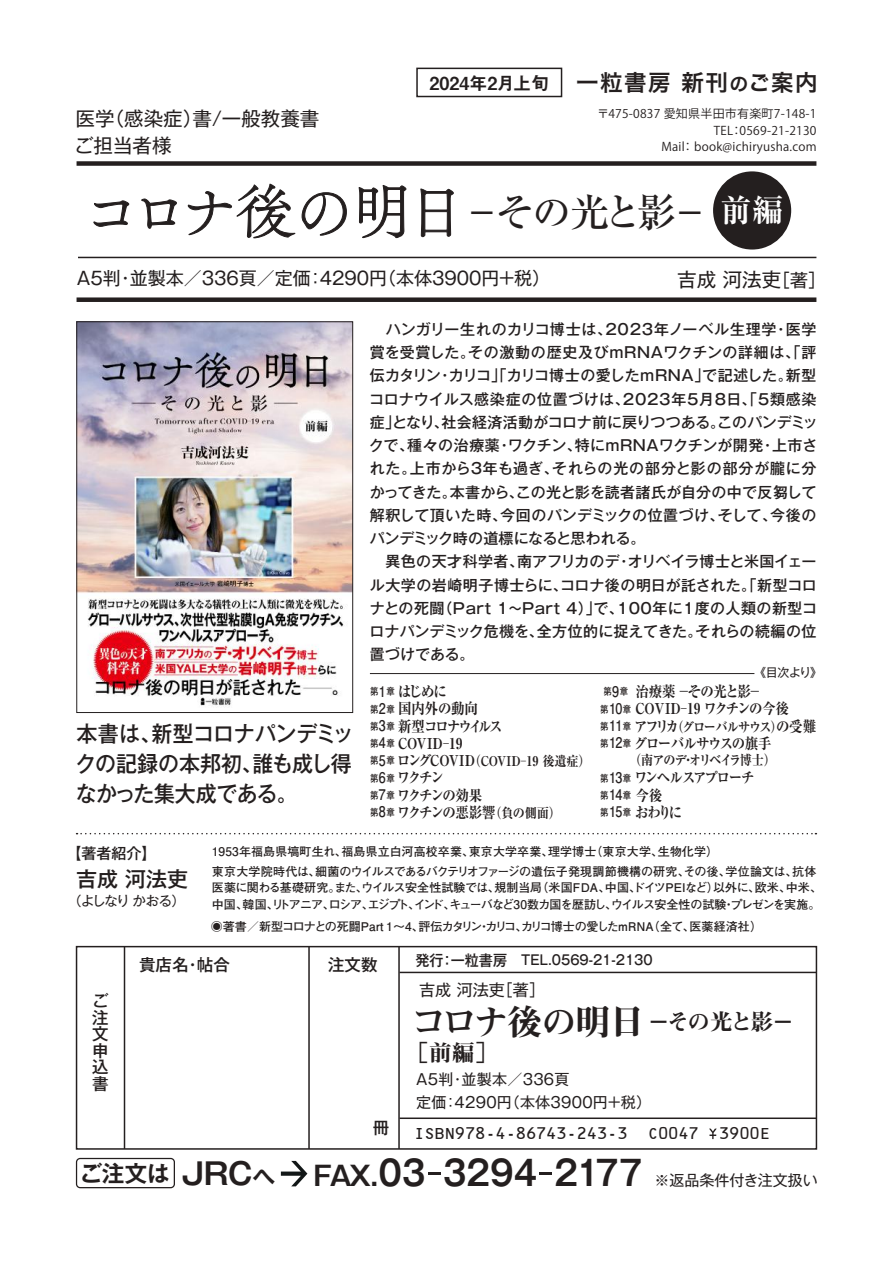
<style>
.page{position:relative;width:893px;height:1263px;background:#fff}
.page>*{position:absolute;margin:0;border:0;box-sizing:border-box;transform-origin:0 0}
.t1{font:60px "Tsuku A Old Min Pr 6 N L";letter-spacing:-.08em;color:#241f1f}
.t2{font:35.1px "Midashi Min Pro MA31";letter-spacing:-.04em;color:#241f1f}
.t3{font:700 34.5px "Gothic MB101 Pro De";color:#241f1f;scale:.9 1}
.t4{font:700 31.5px "Ryumin Pro";color:#fff}
.t5{font:700 30px "Gothic MB101 Pro De";color:#241f1f}
.t6{font:22.5px "Hira Kaku Std W6";letter-spacing:.07em;color:#241f1f}
.t7{font:700 22.5px "Gothic MB101 Pro De";color:#241f1f}
.t8{font:22.5px "Midashi Min Pro MA31";color:#241f1f}
.t9{font:500 22.05px/29.7px "Gothic MB101 Pro";letter-spacing:-.02em;color:#241f1f;text-align:justify;scale:.95 1}
.t10{font:500 21px "Gothic MB101 Pro";color:#241f1f}
.t11{font:19.5px/27px "Gothic MB101 Pro";color:#241f1f}
.t12{font:18px "Gothic MB101 Pro";color:#241f1f}
.t13{font:18px "Midashi Go Pro MB31";color:#241f1f}
.t14{font:17.1px "OCRB";letter-spacing:-.01em;color:#241f1f}
.t15{font:500 16.5px/16.5px "Gothic MB101 Pro";color:#241f1f;text-align:justify}
.t16{font:16.05px "Gothic MB101 Pro";color:#241f1f}
.t17{font:500 15px/23.2px "Gothic MB101 Pro";letter-spacing:.02em;color:#241f1f}
.t18{font:15px/22.5px "Gothic MB101 Pro";letter-spacing:.02em;color:#241f1f}
.t19{font:700 expanded 15px/17.2px "Ryumin Pro";letter-spacing:-.05em;color:#241f1f;scale:.9 1}
.t20{font:700 expanded 15px/17.2px "Ryumin Pro";letter-spacing:-.16em;color:#241f1f;scale:.9 1}
.t21{font:700 expanded 15px/17.2px "Ryumin Pro";letter-spacing:-.035em;color:#241f1f;scale:.9 1}
.t22{font:700 expanded 15px/17.2px "Ryumin Pro";letter-spacing:-.105em;color:#241f1f;scale:.9 1}
.t23{font:15px "Gothic MB101 Pro";color:#241f1f}
.t24{font:700 expanded 15px "Ryumin Pro";letter-spacing:-.08em;color:#241f1f;scale:.9 1}
.t25{font:700 expanded 13.5px "Ryumin Pro";letter-spacing:-.09em;color:#241f1f;scale:.9 1}
.t26{font:500 13.5px "Gothic MB101 Pro";color:#241f1f;scale:.9 1}
.t27{font:700 expanded 13.5px "Ryumin Pro";letter-spacing:-.01em;color:#241f1f;scale:.9 1}
.t28{font:13.5px "Gothic MB101 Pro";letter-spacing:-.085em;color:#241f1f}
.t29{font:700 12px/19.5px "Futo Go B101 Pro";color:#241f1f}
.t30{font:700 12px/16.5px "Futo Go B101 Pro";letter-spacing:-.05em;color:#241f1f}
.t31{font:12px/16.5px "Koz Go Pro";letter-spacing:.02em;color:#241f1f;text-align:right}
.t32{font:12px "Gothic MB101 Pro";color:#241f1f}
.t33{font:700 9.75px/17.2px "Futo Go B101 Pro";color:#241f1f;text-align:justify;scale:.85 1}
.s1{font-size:18.9px}
.s2{font-family:"Ryumin Pro";font-weight:500;font-size:39px}
.s3{font-size:18px}
.s4{font-weight:300;font-stretch:normal}
.s5{font-size:15px}
.s6{font-size:13.5px}
.s7{font-size:14.7px}
.s8{font-size:22.5px}
.s9{font-size:27px}
.s10{font-family:"Gothic MB101 Pro";font-weight:400}
</style>
<div class="page">
<div style="left:77px;top:161px;width:739px;height:5px;background:#241f1f"></div>
<div style="left:77px;top:297px;width:739px;height:5px;background:#241f1f"></div>
<div style="left:76px;top:946px;width:741px;height:204px;border:2px solid #241f1f"></div>
<hr style="left:124px;top:947px;width:1px;height:202px;background:#241f1f">
<hr style="left:308px;top:947px;width:2px;height:202px;background:#241f1f">
<hr style="left:398px;top:947px;width:2px;height:202px;background:#241f1f">
<hr style="left:78px;top:257px;width:738px;height:1px;background:#241f1f">
<hr style="left:399px;top:972px;width:417px;height:1px;background:#241f1f">
<hr style="left:399px;top:1117px;width:417px;height:2px;background:#241f1f">
<svg style="left:281px;top:1161px;width:26px;height:25px"></svg>
<svg style="left:77px;top:833px;width:739px;height:1px"></svg>
<div style="left:416px;top:68px;width:146px;height:29px;border:2px solid #241f1f"></div>
<svg style="left:709px;top:1128px;width:8px;height:11px"></svg>
<div style="left:76px;top:1158px;width:99px;height:30px;border:1px solid #241f1f;border-radius:4px"></div>
<img style="left:78px;top:323px;width:273px;height:383px">
<div style="left:76px;top:321px;width:277px;height:392px;border:1px solid #241f1f"></div>
<svg style="left:93px;top:200px;width:37px;height:27px"></svg>
<svg style="left:141px;top:198px;width:36px;height:31px"></svg>
<svg style="left:187px;top:183px;width:160px;height:56px"></svg>
<svg style="left:358px;top:185px;width:49px;height:74px"></svg>
<svg style="left:420px;top:188px;width:34px;height:49px"></svg>
<div style="left:713px;top:171px;width:78px;height:79px;background:#241f1f;border-radius:50%"></div>
<hr style="left:370px;top:673px;width:384px;height:1px;background:#241f1f">
<h3 class="t11" style="left:74px;top:102px;width:247px">医学（感染症）書/一般教養書ご担当者様　</h3>
<p class="t13" style="left:429px;top:68px;width:121px">2024年2月上旬</p>
<h3 class="t6" style="left:576px;top:65px;width:243px">一粒書房 新刊<span class="s1">の</span>ご案内</h3>
<p class="t31" style="left:597px;top:106px;width:221px">〒475-0837 愛知県半田市有楽町7-148-1<br>TEL：0569-21-2130<br>Mail： book@ichiryusha.com</p>
<h1 class="t1" style="left:82px;top:159px;width:629px">コロナ後の明日<span class="s2">－その光と影－</span></h1>
<h3 class="t4" style="left:721px;top:185px;width:64px">前編</h3>
<p class="t12" style="left:77px;top:264px;width:520px">A5判・並製本／336頁／定価：4290円（本体3900円＋税）　　　</p>
<h3 class="t11" style="left:677px;top:263px;width:150px">吉成 河法吏<span class="s3">［著］</span></h3>
<p class="t17" style="left:369px;top:316px;width:450px">　ハンガリー生れのカリコ博士は、2023年ノーベル生理学・医学賞を受賞した。その激動の歴史及びmRNAワクチンの詳細は、「評伝カタリン・カリコ」「カリコ博士の愛したmRNA」で記述した。新型コロナウイルス感染症の位置づけは、2023年5月8日、「５類感染症」となり、社会経済活動がコロナ前に戻りつつある。このパンデミックで、種々の治療薬・ワクチン、特にmRNAワクチンが開発・上市された。上市から3年も過ぎ、それらの光の部分と影の部分が朧に分かってきた。本書から、この光と影を読者諸氏が自分の中で反芻して解釈して頂いた時、今回のパンデミックの位置づけ、そして、今後のパンデミック時の道標になると思われる。<br>　異色の天才科学者、南アフリカのデ・オリベイラ博士と米国イェール大学の岩崎明子博士らに、コロナ後の明日が託された。「新型コロナとの死闘（Part 1～Part 4）」で、100年に1度の人類の新型コロナパンデミック危機を、全方位的に捉えてきた。それらの続編の位置づけである。</p>
<h3 class="t9" style="left:75px;top:716px;width:295px">本書は、新型コロナパンデミックの記録の本邦初、誰も成し得なかった集大成である。</h3>
<p class="t32" style="left:754px;top:662px;width:70px">《目次より》</p>
<p class="t21" style="left:635px;top:682px;width:172px">治療薬 <span class="s4">-</span>その光と影<span class="s4">-<br></span>COVID<span class="s4">-</span>19 ワクチンの今後</p>
<p class="t25" style="left:634px;top:716px;width:204px"><span class="s5">アフリカ</span>（グローバルサウス）<span class="s5">の受難</span></p>
<p class="t24" style="left:634px;top:731px;width:155px">グローバルサウスの旗手</p>
<p class="t25" style="left:629px;top:749px;width:164px">（南アのデ・オリベイラ博士）</p>
<p class="t22" style="left:634px;top:768px;width:136px">ワンヘルスアプローチ今後<br>おわりに</p>
<p class="t19" style="left:398px;top:682px;width:118px">はじめに<br>国内外の動向<br>新型コロナウイルス<br>COVID<span class="s4">-</span>19</p>
<p class="t27" style="left:397px;top:750px;width:217px"><span class="s5">ロングCOVID</span>（COVID<span class="s4">-</span>19 後遺症）</p>
<p class="t20" style="left:397px;top:768px;width:184px">ワクチン<br>ワクチンの効果<br>ワクチンの悪影響<span class="s6">（負の側面）</span></p>
<p class="t33" style="left:370px;top:682px;width:31px">第<span class="s7">1</span>章第<span class="s7">2</span>章第<span class="s7">3</span>章第<span class="s7">4</span>章第<span class="s7">5</span>章第<span class="s7">6</span>章第<span class="s7">7</span>章第<span class="s7">8</span>章</p>
<p class="t33" style="left:600px;top:682px;width:38px;text-align:center">第<span class="s7">9</span>章第<span class="s7">10</span>章第<span class="s7">11</span>章第<span class="s7">12</span>章</p>
<p class="t33" style="left:600px;top:768px;width:38px">第<span class="s7">13</span>章第<span class="s7">14</span>章第<span class="s7">15</span>章</p>
<p class="t17" style="left:66px;top:840px;width:91px">【著者紹介】</p>
<h3 class="t10" style="left:76px;top:861px;width:113px">吉成 河法吏</h3>
<p class="t28" style="left:68px;top:889px;width:118px">（よしなり かおる）</p>
<p class="t29" style="left:212px;top:840px;width:606px">1953年福島県塙町生れ、福島県立白河高校卒業、東京大学卒業、理学博士（東京大学、生物化学）<br>東京大学院時代は、細菌のウイルスであるバクテリオファージの遺伝子発現調節機構の研究、その後、学位論文は、抗体</p>
<p class="t30" style="left:212px;top:878px;width:612px">医薬に関わる基礎研究。また、ウイルス安全性試験では、規制当局（米国FDA、中国、ドイツPEIなど）以外に、欧米、中米、中国、韓国、リトアニア、ロシア、エジプト、インド、キューバなど30数カ国を歴訪し、ウイルス安全性の試験・プレゼンを実施。</p>
<p class="t29" style="left:211px;top:915px;width:553px">◉著書／新型コロナとの死闘Part 1～4、評伝カタリン・カリコ、カリコ博士の愛したmRNA（全て、医薬経済社）</p>
<p class="t15" style="left:92px;top:990px;width:18px">ご注文申込書</p>
<p class="t15" style="left:139px;top:955px;width:92px">貴店名・帖合</p>
<p class="t15" style="left:328px;top:955px;width:51px">注文数</p>
<p class="t15" style="left:373px;top:1117px;width:18px">冊</p>
<p class="t26" style="left:416px;top:949px;width:265px"><span class="s5">発行：一粒書房　</span>TEL.0569-21-2130</p>
<p class="t16" style="left:419px;top:977px;width:127px">吉成 河法吏［著］</p>
<h2 class="t2" style="left:412px;top:995px;width:384px">コロナ後の明日<span class="s8">－その光と影－</span></h2>
<h3 class="t8" style="left:406px;top:1035px;width:94px">［前編］</h3>
<p class="t18" style="left:416px;top:1066px;width:259px">A5判・並製本／336頁<br>定価：4290円（本体3900円＋税）　　</p>
<p class="t14" style="left:414px;top:1127px;width:357px">ISBN978-4-86743-243-3 C0047 3900E</p>
<h3 class="t7" style="left:80px;top:1155px;width:91px">ご注文は</h3>
<h3 class="t5" style="left:181px;top:1149px;width:96px">JRC<span class="s8">へ</span></h3>
<h3 class="t3" style="left:314px;top:1144px;width:367px"><span class="s9">FAX.</span>03<span class="s10">-</span>3294<span class="s10">-</span>2177</h3>
<p class="t23" style="left:654px;top:1168px;width:165px">※返品条件付き注文扱い</p>
</div>
